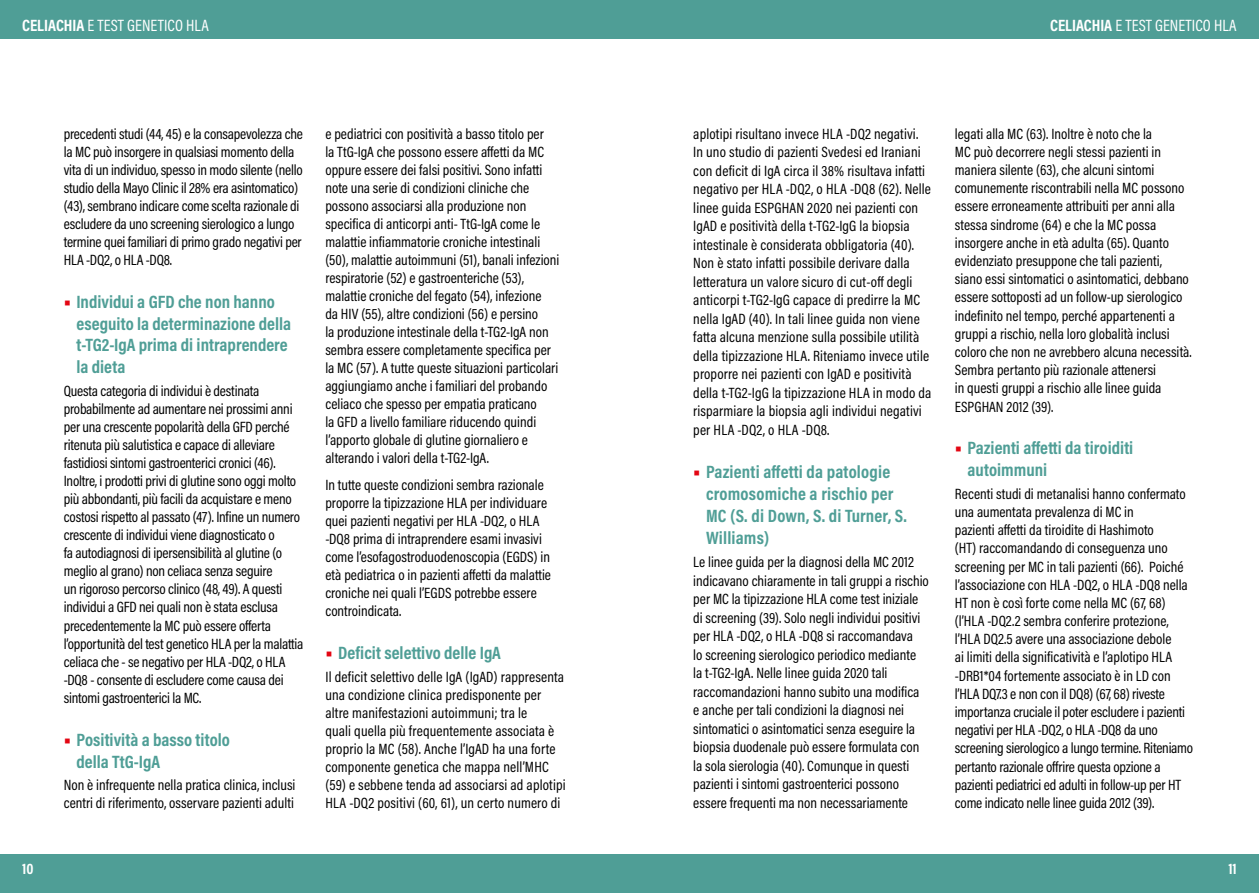
<style>
.page{position:relative;width:1259px;height:893px;background:#fff}
.page>*{position:absolute;margin:0;border:0;box-sizing:border-box;transform-origin:0 0}
.t1{font:700 18px/21.6px "Acumin Pro Cond";color:#4f9e96}
.t2{font:16.5px "Acumin Pro Cond";letter-spacing:.005em;color:#fff}
.t3{font:15px/18.1px "Acumin Pro Cond";color:#000}
.t4{font:700 15px "Acumin Pro Cond";color:#fff}
.s1{font-weight:700}
.s2{font-size:27px;color:#e30613}
</style>
<div class="page">
<div style="left:629px;top:0;width:630px;height:38px;background:#4f9e96"></div>
<div style="left:0;top:0;width:629px;height:38px;background:#4f9e96"></div>
<div style="left:0;top:855px;width:629px;height:38px;background:#4f9e96"></div>
<div style="left:629px;top:855px;width:630px;height:38px;background:#4f9e96"></div>
<p class="t2" style="left:22px;top:14px;width:188px"><span class="s1">CELIACHIA</span> E TEST GENETICO HLA</p>
<p class="t3" style="left:64px;top:124px;width:241px">precedenti studi (44, 45) e la consapevolezza che la MC può insorgere in qualsiasi momento della vita di un individuo, spesso in modo silente (nello studio della Mayo Clinic il 28% era asintomatico) (43), sembrano indicare come scelta razionale di escludere da uno screening sierologico a lungo termine quei familiari di primo grado negativi per HLA -DQ2, o HLA -DQ8.</p>
<p class="t1" style="left:77px;top:291px;width:216px;text-indent:-13px"><span class="s2">•</span> Individui a GFD che non hanno eseguito la determinazione della t-TG2-IgA prima di intraprendere la dieta</p>
<p class="t3" style="left:64px;top:381px;width:241px">Questa categoria di individui è destinata probabilmente ad aumentare nei prossimi anni per una crescente popolarità della GFD perché ritenuta più salutistica e capace di alleviare fastidiosi sintomi gastroenterici cronici (46).<br>Inoltre, i prodotti privi di glutine sono oggi molto più abbondanti, più facili da acquistare e meno costosi rispetto al passato (47). Infine un numero crescente di individui viene diagnosticato o<br>fa autodiagnosi di ipersensibilità al glutine (o meglio al grano) non celiaca senza seguire<br>un rigoroso percorso clinico (48, 49). A questi individui a GFD nei quali non è stata esclusa precedentemente la MC può essere offerta l’opportunità del test genetico HLA per la malattia celiaca che - se negativo per HLA -DQ2, o HLA -DQ8 - consente di escludere come causa dei sintomi gastroenterici la MC.</p>
<p class="t1" style="left:77px;top:728px;width:155px;text-indent:-13px"><span class="s2">•</span> Positività a basso titolo della TtG-IgA</p>
<p class="t3" style="left:64px;top:775px;width:233px">Non è infrequente nella pratica clinica, inclusi centri di riferimento, osservare pazienti adulti</p>
<p class="t3" style="left:325px;top:124px;width:235px">e pediatrici con positività a basso titolo per<br>la TtG-IgA che possono essere affetti da MC oppure essere dei falsi positivi. Sono infatti note una serie di condizioni cliniche che possono associarsi alla produzione non specifica di anticorpi anti- TtG-IgA come le malattie infiammatorie croniche intestinali (50), malattie autoimmuni (51), banali infezioni respiratorie (52) e gastroenteriche (53), malattie croniche del fegato (54), infezione<br>da HIV (55), altre condizioni (56) e persino<br>la produzione intestinale della t-TG2-IgA non sembra essere completamente specifica per la MC (57). A tutte queste situazioni particolari aggiungiamo anche i familiari del probando celiaco che spesso per empatia praticano<br>la GFD a livello familiare riducendo quindi l’apporto globale di glutine giornaliero e alterando i valori della t-TG2-IgA.</p>
<p class="t3" style="left:325px;top:475px;width:227px">In tutte queste condizioni sembra razionale proporre la tipizzazione HLA per individuare quei pazienti negativi per HLA -DQ2, o HLA -DQ8 prima di intraprendere esami invasivi come l’esofagostroduodenoscopia (EGDS) in età pediatrica o in pazienti affetti da malattie croniche nei quali l’EGDS potrebbe essere controindicata.</p>
<p class="t1" style="left:325px;top:642px;width:177px"><span class="s2">•</span> Deficit selettivo delle IgA</p>
<p class="t3" style="left:325px;top:667px;width:242px">Il deficit selettivo delle IgA (IgAD) rappresenta una condizione clinica predisponente per altre manifestazioni autoimmuni; tra le<br>quali quella più frequentemente associata è proprio la MC (58). Anche l’IgAD ha una forte componente genetica che mappa nell’MHC (59) e sebbene tenda ad associarsi ad aplotipi HLA -DQ2 positivi (60, 61), un certo numero di</p>
<p class="t2" style="left:1050px;top:14px;width:188px"><span class="s1">CELIACHIA</span> E TEST GENETICO HLA</p>
<p class="t3" style="left:693px;top:124px;width:239px">aplotipi risultano invece HLA -DQ2 negativi.<br>In uno studio di pazienti Svedesi ed Iraniani con deficit di IgA circa il 38% risultava infatti negativo per HLA -DQ2, o HLA -DQ8 (62). Nelle linee guida ESPGHAN 2020 nei pazienti con IgAD e positività della t-TG2-IgG la biopsia intestinale è considerata obbligatoria (40).<br>Non è stato infatti possibile derivare dalla letteratura un valore sicuro di cut-off degli anticorpi t-TG2-IgG capace di predirre la MC nella IgAD (40). In tali linee guida non viene fatta alcuna menzione sulla possibile utilità della tipizzazione HLA. Riteniamo invece utile proporre nei pazienti con IgAD e positività della t-TG2-IgG la tipizzazione HLA in modo da risparmiare la biopsia agli individui negativi per HLA -DQ2, o HLA -DQ8.</p>
<p class="t1" style="left:706px;top:460px;width:202px;line-height:22px;text-indent:-13px"><span class="s2">•</span> Pazienti affetti da patologie cromosomiche a rischio per<br>MC (S. di Down, S. di Turner, S.<br>Williams)</p>
<p class="t3" style="left:693px;top:553px;width:237px">Le linee guida per la diagnosi della MC 2012 indicavano chiaramente in tali gruppi a rischio per MC la tipizzazione HLA come test iniziale di screening (39). Solo negli individui positivi per HLA -DQ2, o HLA -DQ8 si raccomandava<br>lo screening sierologico periodico mediante la t-TG2-IgA. Nelle linee guida 2020 tali raccomandazioni hanno subito una modifica e anche per tali condizioni la diagnosi nei sintomatici o asintomatici senza eseguire la biopsia duodenale può essere formulata con la sola sierologia (40). Comunque in questi pazienti i sintomi gastroenterici possono essere frequenti ma non necessariamente</p>
<p class="t3" style="left:955px;top:124px;width:238px">legati alla MC (63). Inoltre è noto che la<br>MC può decorrere negli stessi pazienti in maniera silente (63), che alcuni sintomi comunemente riscontrabili nella MC possono essere erroneamente attribuiti per anni alla stessa sindrome (64) e che la MC possa insorgere anche in età adulta (65). Quanto evidenziato presuppone che tali pazienti, siano essi sintomatici o asintomatici, debbano essere sottoposti ad un follow-up sierologico indefinito nel tempo, perché appartenenti a gruppi a rischio, nella loro globalità inclusi coloro che non ne avrebbero alcuna necessità.<br>Sembra pertanto più razionale attenersi<br>in questi gruppi a rischio alle linee guida ESPGHAN 2012 (39).</p>
<p class="t1" style="left:967px;top:437px;width:167px;text-indent:-13px"><span class="s2">•</span> Pazienti affetti da tiroiditi autoimmuni</p>
<p class="t3" style="left:955px;top:484px;width:240px">Recenti studi di metanalisi hanno confermato una aumentata prevalenza di MC in<br>pazienti affetti da tiroidite di Hashimoto<br>(HT) raccomandando di conseguenza uno screening per MC in tali pazienti (66). Poiché l’associazione con HLA -DQ2, o HLA -DQ8 nella HT non è così forte come nella MC (67, 68) (l’HLA -DQ2.2 sembra conferire protezione, l’HLA DQ2.5 avere una associazione debole<br>ai limiti della significatività e l’aplotipo HLA -DRB1*04 fortemente associato è in LD con l’HLA DQ7.3 e non con il DQ8) (67, 68) riveste importanza cruciale il poter escludere i pazienti negativi per HLA -DQ2, o HLA -DQ8 da uno screening sierologico a lungo termine. Riteniamo pertanto razionale offrire questa opzione a pazienti pediatrici ed adulti in follow-up per HT come indicato nelle linee guida 2012 (39).</p>
<p class="t4" style="left:22px;top:859px;width:13px">10</p>
<p class="t4" style="left:1228px;top:859px;width:10px">11</p>
</div>
